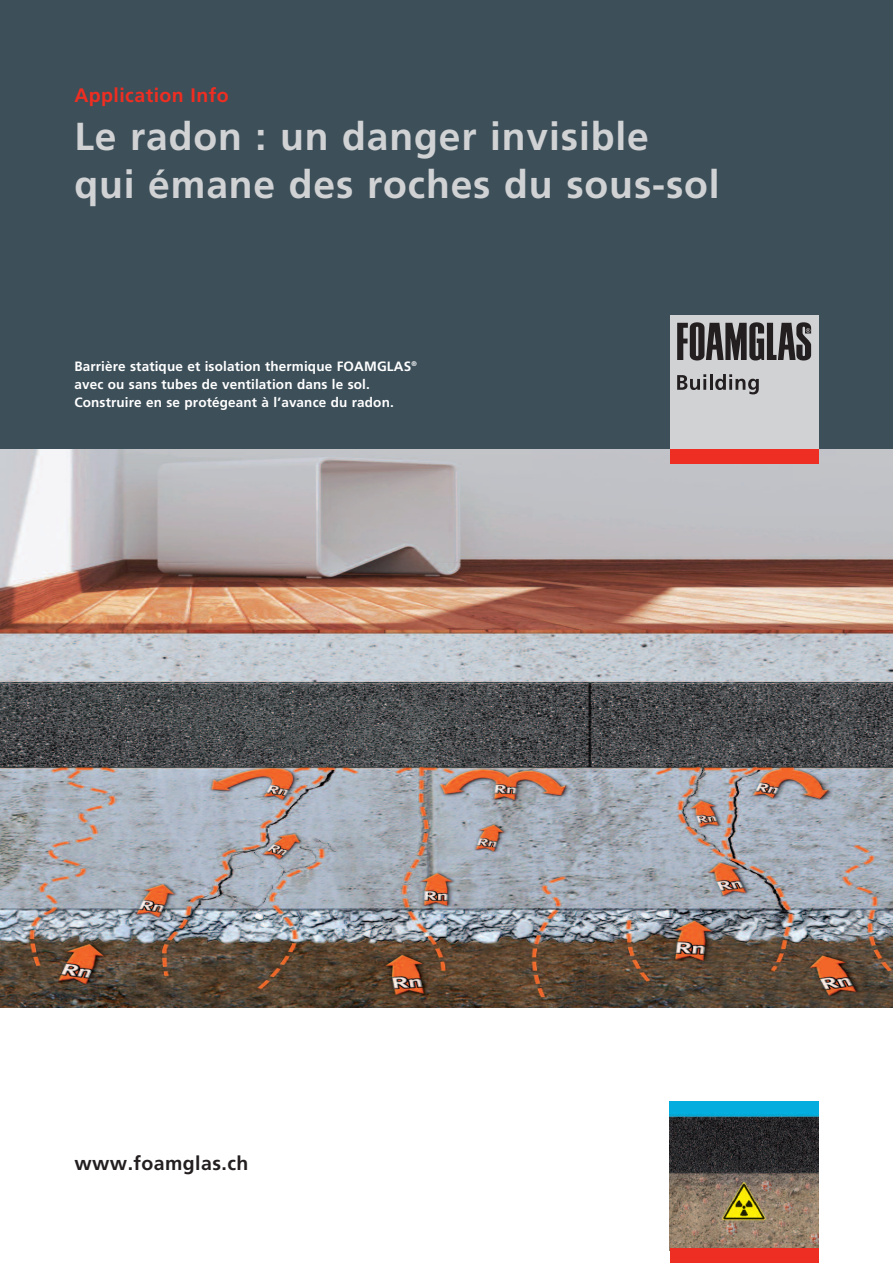
<style>
.page{position:relative;width:893px;height:1263px;background:#fff}
.page>*{position:absolute;margin:0;border:0;box-sizing:border-box;transform-origin:0 0}
.t1{font:700 39px/48px "Frutiger LT Com";letter-spacing:.02em;color:#d1d2d4}
.t2{font:700 19.5px "Frutiger LT Com";letter-spacing:.02em;color:#231f20}
.t3{font:700 19.5px "Frutiger LT Com";letter-spacing:.02em;color:#ee2e22}
.t4{font:700 13.5px/18px "Frutiger LT Com";letter-spacing:.01em;color:#fff}
</style>
<div class="page">
<img style="left:670px;top:1101px;width:149px;height:147px">
<div style="left:670px;top:1248px;width:149px;height:15px;background:#ee2e22"></div>
<div style="left:0;top:0;width:893px;height:449px;background:#3d4f59"></div>
<img style="left:0;top:449px;width:893px;height:558px">
<div style="left:670px;top:315px;width:149px;height:134px;background:#d1d2d4"></div>
<div style="left:670px;top:449px;width:149px;height:15px;background:#ee2e22"></div>
<svg style="left:677px;top:322px;width:134px;height:38px"></svg>
<svg style="left:677px;top:374px;width:82px;height:20px"></svg>
<h2 class="t3" style="left:74px;top:87px;width:156px">Application Info</h2>
<h1 class="t1" style="left:74px;top:116px;width:647px">Le radon : un danger invisible<br>qui émane des roches du sous-sol</h1>
<p class="t4" style="left:74px;top:359px;width:344px">Barrière statique et isolation thermique FOAMGLAS<sup>® </sup>avec ou sans tubes de ventilation dans le sol.<br>Construire en se protégeant à l’avance du radon.</p>
<h2 class="t2" style="left:74px;top:1155px;width:175px">www.foamglas.ch</h2>
</div>
